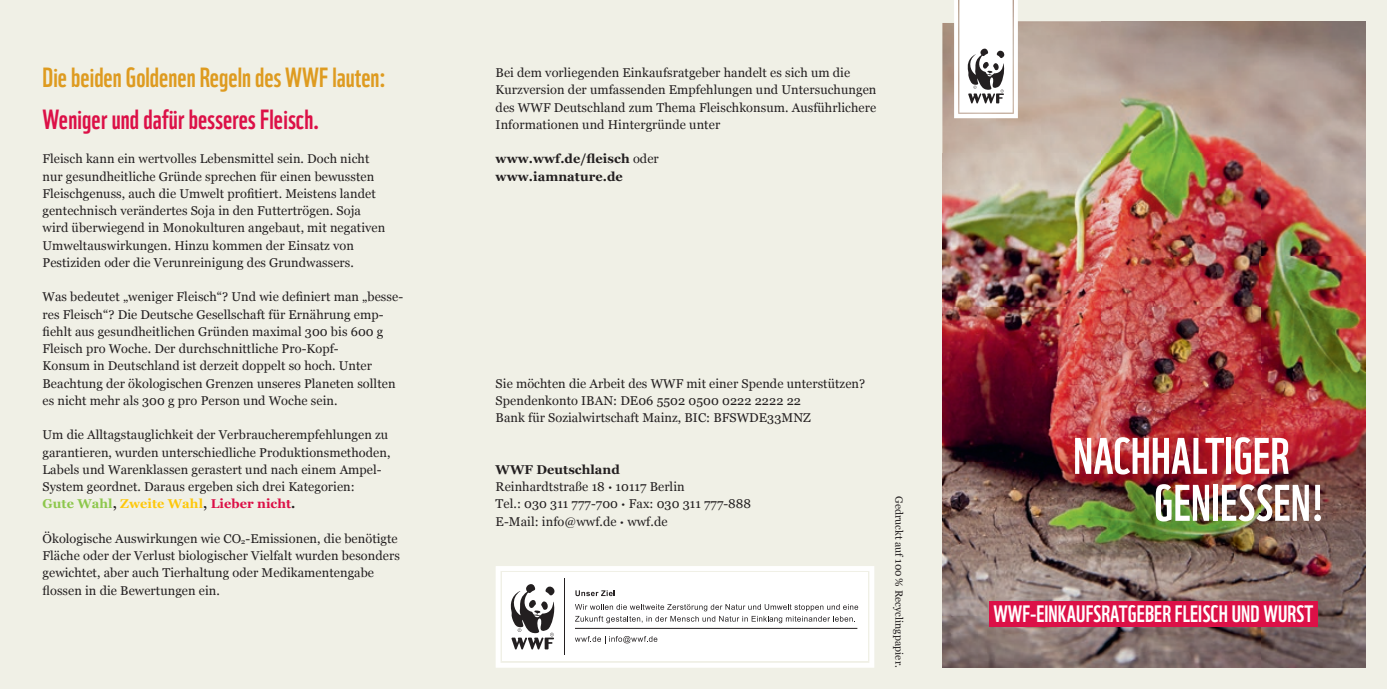
<style>
.page{position:relative;width:1387px;height:689px;background:#fff}
.page>*{position:absolute;margin:0;border:0;box-sizing:border-box;transform-origin:0 0}
.t1{font:49.95px/47px "WWF";letter-spacing:.005em;color:#fff}
.t2{font:27px "WWF";color:#de9b20}
.t3{font:27px "WWF";letter-spacing:.005em;color:#dc1047}
.t4{font:23.1px "WWF";letter-spacing:.005em;color:#fff}
.t5{font:12.75px/17.2px "Georgia";letter-spacing:.005em;color:#231f20}
.t6{font:700 12.75px/17.2px "Georgia";letter-spacing:.005em;color:#231f20}
.t7{font:10.5px "Georgia";letter-spacing:.005em;color:#231f20}
.s1{font-weight:700;color:#8dc74c}
.s2{font-weight:700}
.s3{font-weight:700;color:#fec80b}
.s4{font-weight:700;color:#dc1047}
.s5{font-weight:400}
</style>
<div class="page">
<div style="left:0;top:0;width:1386px;height:689px;background:#f0f0e6"></div>
<div style="left:496px;top:566px;width:378px;height:102px;background:#fff"></div>
<svg style="left:510px;top:583px;width:46px;height:66px;background:#a4a2a3"></svg>
<svg style="left:575px;top:590px;width:40px;height:6px"></svg>
<svg style="left:575px;top:636px;width:82px;height:7px"></svg>
<hr style="left:575px;top:628px;width:282px;height:1px;background:#231f20">
<hr style="left:563px;top:578px;width:1px;height:77px;background:#231f20">
<svg style="left:575px;top:604px;width:283px;height:19px;background:#dadada"></svg>
<img style="left:942px;top:0;width:158px;height:616px">
<img style="left:1100px;top:21px;width:159px;height:580px">
<img style="left:1259px;top:21px;width:106px;height:647px">
<img style="left:942px;top:616px;width:317px;height:52px">
<svg style="left:954px;top:0;width:63px;height:118px;background:#e1e0df"></svg>
<div style="left:988px;top:601px;width:329px;height:26px;background:#dc1047"></div>
<h2 class="t2" style="left:43px;top:57px;width:345px">Die beiden Goldenen Regeln des WWF lauten:</h2>
<h2 class="t3" style="left:43px;top:98px;width:278px">Weniger und dafür besseres Fleisch.</h2>
<p class="t5" style="left:43px;top:151px;width:344px">Fleisch kann ein wertvolles Lebensmittel sein. Doch nicht nur gesundheitliche Gründe sprechen für einen bewussten Fleisch genuss, auch die Umwelt profitiert. Meistens landet gentechnisch verändertes Soja in den Futtertrögen. Soja wird überwiegend in Monokulturen angebaut, mit negativen Umwelt auswirkungen. Hinzu kommen der Einsatz von Pestiziden oder die Verunreinigung des Grundwassers.</p>
<p class="t5" style="left:43px;top:289px;width:362px">Was bedeutet „weniger Fleisch“? Und wie definiert man „besse&shy;res Fleisch“? Die Deutsche Gesellschaft für Ernährung emp&shy;fiehlt aus gesundheitlichen Gründen maximal 300 bis 600 g Fleisch pro Woche. Der durchschnittliche Pro-Kopf-<br>Konsum in Deutschland ist derzeit doppelt so hoch. Unter Beachtung der ökologischen Grenzen unseres Planeten sollten es nicht mehr als 300 g pro Person und Woche sein.</p>
<p class="t5" style="left:43px;top:427px;width:349px">Um die Alltagstauglichkeit der Verbraucherempfehlungen zu garantieren, wurden unterschiedliche Produktions methoden, Labels und Warenklassen gerastert und nach einem Ampel-System geordnet. Daraus ergeben sich drei Kategorien:<br><span class="s1">Gute Wahl</span><span class="s2">,</span> <span class="s3">Zweite Wahl</span><span class="s2">,</span> <span class="s4">Lieber nicht</span><span class="s2">.</span></p>
<p class="t5" style="left:43px;top:530px;width:359px">Ökologische Auswirkungen wie CO<sub>2</sub>-Emissionen, die benötigte Fläche oder der Verlust biologischer Vielfalt wurden besonders gewichtet, aber auch Tierhaltung oder Medikamentengabe flossen in die Bewertungen ein.</p>
<p class="t5" style="left:495px;top:64px;width:382px">Bei dem vorliegenden Einkaufsratgeber handelt es sich um die Kurzversion der umfassenden Empfehlungen und Unter suchungen des WWF Deutschland zum Thema Fleischkonsum. Ausführlichere Informationen und Hintergründe unter</p>
<p class="t6" style="left:495px;top:150px;width:165px">www.wwf.de/fleisch <span class="s5">oder </span>www.iamnature.de</p>
<p class="t5" style="left:495px;top:375px;width:371px">Sie möchten die Arbeit des WWF mit einer Spende unterstützen?<br>Spendenkonto IBAN: DE06 5502 0500 0222 2222 22<br>Bank für Sozialwirtschaft Mainz, BIC: BFSWDE33MNZ</p>
<p class="t5" style="left:495px;top:461px;width:257px"><span class="s2">WWF Deutschland<br></span>Reinhardtstraße 18 <span class="s2">·</span> 10117 Berlin<br>Tel.: 030 311 777-700 <span class="s2">·</span> Fax: 030 311 777-888<br>E-Mail: info@wwf.de <span class="s2">·</span> wwf.de</p>
<p class="t7" style="left:905px;top:496px;width:173px;rotate:90deg">Gedruckt auf 100 % Recyclingpapier.</p>
<h1 class="t1" style="left:1153px;top:428px;width:172px;text-indent:-81px">NACHHALTIGER<br>GENIESSEN!</h1>
<h3 class="t4" style="left:993px;top:596px;width:321px">WWF-EINKAUFSRATGEBER FLEISCH UND WURST</h3>
</div>
